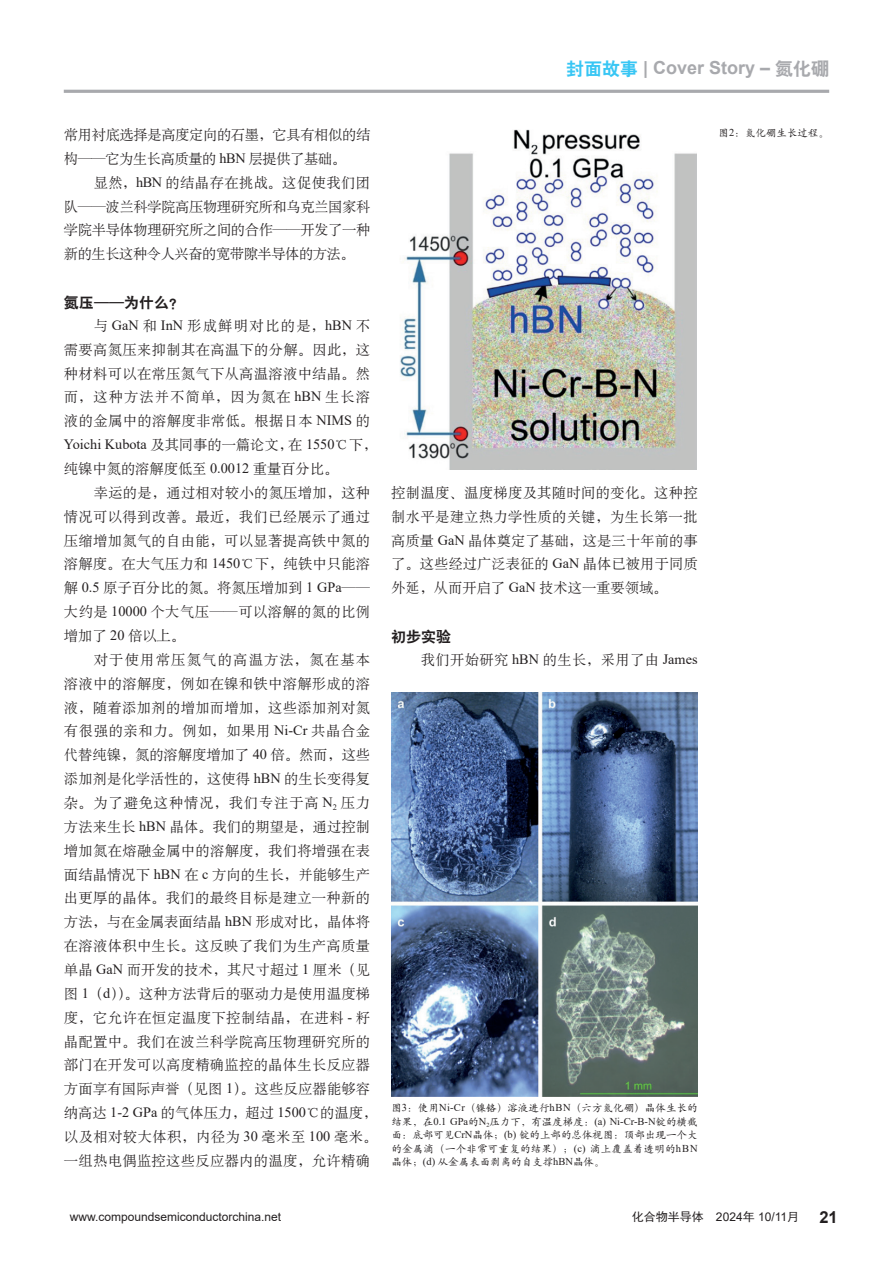
<style>
.page{position:relative;width:893px;height:1263px;background:#fff}
.page>*{position:absolute;margin:0;border:0;box-sizing:border-box;transform-origin:0 0}
.t1{font:700 18px "Arial";color:#a8a9ad}
.t2{font:15px "H Yb 2 gj";color:#231f20}
.t3{font:14.25px/23.9px "H Ya 6 gj";letter-spacing:.025em;color:#231f20;text-align:justify}
.t4{font:14.25px "H Ya 6 gj";color:#231f20}
.t5{font:14.25px "H Ya 6 gj";letter-spacing:.005em;color:#231f20}
.t6{font:14.25px/23.9px "H Ya 6 gj";letter-spacing:-.025em;color:#231f20}
.t7{font:14.25px "Times New Roman";color:#231f20}
.t8{font:14.25px "H Ya 6 gj";letter-spacing:.045em;color:#231f20}
.t9{font:14.25px "H Ya 6 gj";letter-spacing:.065em;color:#231f20}
.t10{font:14.25px "H Ya 6 gj";letter-spacing:.085em;color:#231f20}
.t11{font:12px "Arial";color:#231f20}
.t12{font:10.5px/13.5px "H Yc 1 gj";color:#231f20;text-align:justify}
.s1{font-family:"Times New Roman"}
.s2{font-family:"H Ya 6 gj"}
.s3{font-family:"H Yb 2 gj";font-weight:400;color:#38c6f4}
.s4{font-family:"H Yb 2 gj";font-weight:400}
.s5{font-family:"Sim Hei"}
.s6{font-weight:700;font-size:16.5px}
</style>
<div class="page">
<img style="left:400px;top:129px;width:297px;height:340px">
<img style="left:391px;top:692px;width:307px;height:404px">
<hr style="left:64px;top:90px;width:765px;height:3px;background:#a8a9ad">
<p class="t6" style="left:64px;top:123px;width:308px">常用衬底选择是高度定向的石墨，它具有相似的结构——它为生长高质量的 <span class="s1">hBN</span> 层提供了基础。</p>
<p class="t3" style="left:64px;top:171px;width:308px;text-indent:30px">显然，<span class="s1">hBN</span> 的结晶存在挑战。这促使我们团队——波兰科学院高压物理研究所和乌克兰国家科学院半导体物理研究所之间的合作——开发了一种新的生长这种令人兴奋的宽带隙半导体的方法。</p>
<p class="t2" style="left:64px;top:295px;width:121px">氮压——为什么？</p>
<p class="t3" style="left:64px;top:314px;width:308px;text-indent:30px">与 <span class="s1">GaN</span> 和 <span class="s1">InN</span> 形成鲜明对比的是，<span class="s1">hBN</span> 不需要高氮压来抑制其在高温下的分解。因此，这种材料可以在常压氮气下从高温溶液中结晶。然而，这种方法并不简单，因为氮在 <span class="s1">hBN</span> 生长溶液的金属中的溶解度非常低。根据日本 <span class="s1">NIMS</span> 的</p>
<p class="t7" style="left:64px;top:434px;width:315px">Yoichi Kubota <span class="s2">及其同事的一篇论文，在</span> 1550<span class="s2">℃下，</span></p>
<p class="t4" style="left:64px;top:462px;width:276px">纯镍中氮的溶解度低至 <span class="s1">0.0012</span> 重量百分比。</p>
<p class="t3" style="left:94px;top:481px;width:278px">幸运的是，通过相对较小的氮压增加，这种</p>
<p class="t3" style="left:64px;top:504px;width:308px">情况可以得到改善。最近，我们已经展示了通过</p>
<p class="t3" style="left:64px;top:528px;width:308px">压缩增加氮气的自由能，可以显著提高铁中氮的</p>
<p class="t3" style="left:64px;top:552px;width:308px">溶解度。在大气压力和 <span class="s1">1450</span>℃下，纯铁中只能溶</p>
<p class="t4" style="left:64px;top:581px;width:308px">解 <span class="s1">0.5</span> 原子百分比的氮。将氮压增加到 <span class="s1">1 GPa</span>——</p>
<p class="t3" style="left:64px;top:600px;width:308px">大约是 <span class="s1">10000</span> 个大气压——可以溶解的氮的比例</p>
<p class="t3" style="left:64px;top:624px;width:123px">增加了 <span class="s1">20</span> 倍以上。</p>
<p class="t10" style="left:94px;top:652px;width:278px">对于使用常压氮气的高温方法，氮在基本</p>
<p class="t3" style="left:64px;top:671px;width:308px">溶液中的溶解度，例如在镍和铁中溶解形成的溶</p>
<p class="t3" style="left:64px;top:695px;width:308px">液，随着添加剂的增加而增加，这些添加剂对氮</p>
<p class="t8" style="left:64px;top:724px;width:308px">有很强的亲和力。例如，如果用 <span class="s1">Ni-Cr</span> 共晶合金</p>
<p class="t4" style="left:64px;top:748px;width:308px">代替纯镍，氮的溶解度增加了 <span class="s1">40</span> 倍。然而，这些</p>
<p class="t5" style="left:64px;top:772px;width:308px">添加剂是化学活性的，这使得 <span class="s1">hBN</span> 的生长变得复</p>
<p class="t9" style="left:64px;top:795px;width:308px">杂。为了避免这种情况，我们专注于高 <span class="s1">N</span><sub>2</sub> 压力</p>
<p class="t5" style="left:64px;top:819px;width:308px">方法来生长 <span class="s1">hBN</span> 晶体。我们的期望是，通过控制</p>
<p class="t3" style="left:64px;top:838px;width:308px">增加氮在熔融金属中的溶解度，我们将增强在表</p>
<p class="t3" style="left:64px;top:862px;width:308px">面结晶情况下 <span class="s1">hBN</span> 在 <span class="s1">c</span> 方向的生长，并能够生产</p>
<p class="t3" style="left:64px;top:886px;width:308px">出更厚的晶体。我们的最终目标是建立一种新的</p>
<p class="t5" style="left:64px;top:915px;width:308px">方法，与在金属表面结晶 <span class="s1">hBN</span> 形成对比，晶体将</p>
<p class="t3" style="left:64px;top:934px;width:308px">在溶液体积中生长。这反映了我们为生产高质量</p>
<p class="t5" style="left:64px;top:962px;width:308px">单晶 <span class="s1">GaN</span> 而开发的技术，其尺寸超过 <span class="s1">1</span> 厘米（见</p>
<p class="t3" style="left:64px;top:981px;width:308px">图 <span class="s1">1</span>（<span class="s1">d</span>））。这种方法背后的驱动力是使用温度梯</p>
<p class="t3" style="left:64px;top:1005px;width:308px">度，它允许在恒定温度下控制结晶，在进料 <span class="s1">-</span> 籽</p>
<p class="t3" style="left:64px;top:1029px;width:308px">晶配置中。我们在波兰科学院高压物理研究所的</p>
<p class="t3" style="left:64px;top:1053px;width:308px">部门在开发可以高度精确监控的晶体生长反应器</p>
<p class="t3" style="left:64px;top:1077px;width:308px">方面享有国际声誉（见图 <span class="s1">1</span>）。这些反应器能够容</p>
<p class="t4" style="left:64px;top:1106px;width:315px">纳高达 <span class="s1">1-2 GPa</span> 的气体压力，超过 <span class="s1">1500</span>℃的温度，</p>
<p class="t3" style="left:64px;top:1125px;width:315px">以及相对较大体积，内径为 <span class="s1">30</span> 毫米至 <span class="s1">100</span> 毫米。</p>
<p class="t3" style="left:64px;top:1148px;width:308px">一组热电偶监控这些反应器内的温度，允许精确</p>
<p class="t1" style="left:566px;top:55px;width:265px"><span class="s3">封面故事</span> | Cover Story – <span class="s4">氮化硼</span></p>
<p class="t12" style="left:719px;top:126px;width:112px">图<span class="s1">2</span>：氮化硼生长过程。</p>
<p class="t3" style="left:391px;top:481px;width:308px">控制温度、温度梯度及其随时间的变化。这种控制水平是建立热力学性质的关键，为生长第一批高质量 <span class="s1">GaN</span> 晶体奠定了基础，这是三十年前的事了。这些经过广泛表征的 <span class="s1">GaN</span> 晶体已被用于同质外延，从而开启了 <span class="s1">GaN</span> 技术这一重要领域。</p>
<p class="t2" style="left:391px;top:628px;width:61px">初步实验</p>
<p class="t3" style="left:421px;top:648px;width:278px">我们开始研究 <span class="s1">hBN</span> 的生长，采用了由 <span class="s1">James</span></p>
<p class="t12" style="left:391px;top:1101px;width:308px">图<span class="s1">3</span>：使用<span class="s1">Ni-Cr</span>（镍铬）溶液进行<span class="s1">hBN</span>（六方氮化硼）晶体生长的结果，在<span class="s1">0.1 GPa</span>的<span class="s1">N</span><sub>2</sub>压力下，有温度梯度：<span class="s1">(a) Ni-Cr-B-N</span>锭的横截面：底部可见<span class="s1">CrN</span>晶体；<span class="s1">(b)</span> 锭的上部的总体视图：顶部出现一个大的金属滴（一个非常可重复的结果）；<span class="s1">(c)</span> 滴上覆盖着透明的<span class="s1">hBN</span>晶体；<span class="s1">(d)</span> 从金属表面剥离的自支撑<span class="s1">hBN</span>晶体。</p>
<p class="t11" style="left:70px;top:1209px;width:213px">www.compoundsemiconductorchina.net</p>
<p class="t11" style="left:632px;top:1209px;width:207px"><span class="s5">化合物半导体</span> 2024<span class="s5">年</span> 10/11<span class="s5">月</span> <span class="s6">21</span></p>
</div>
